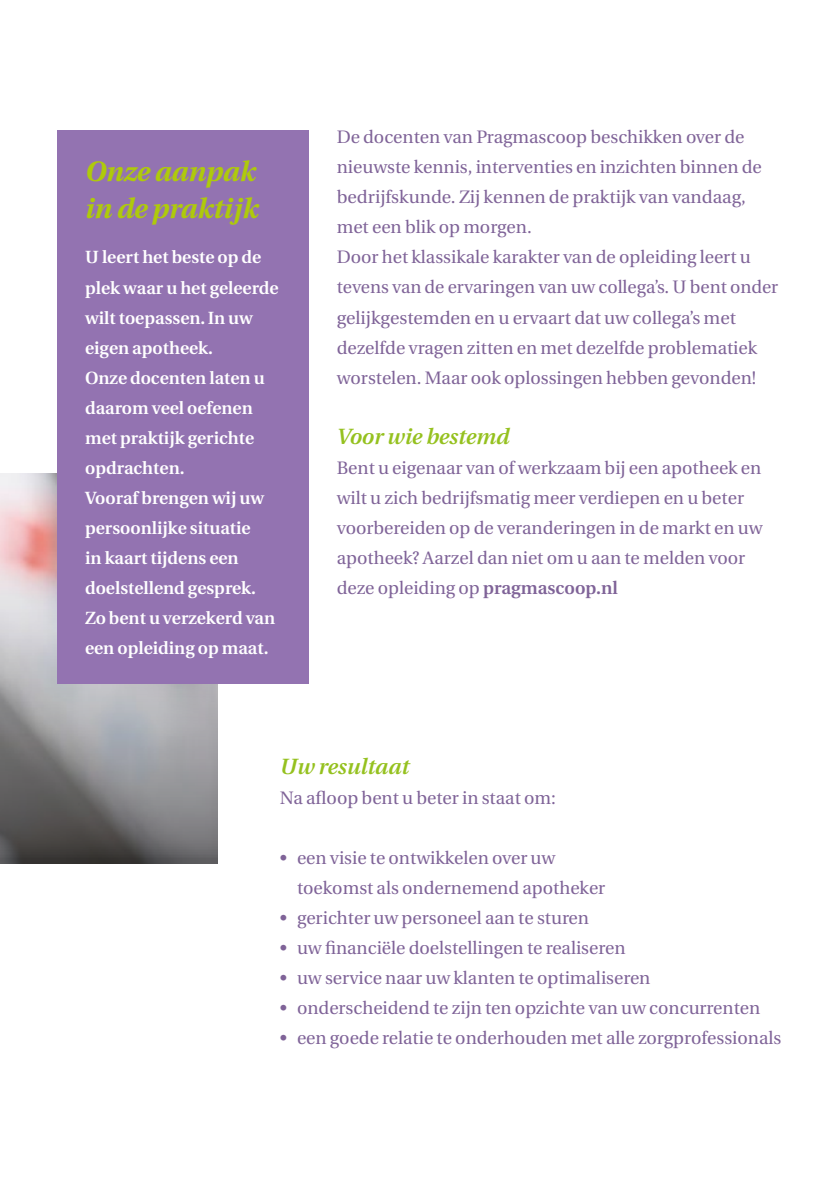
<style>
.page{position:relative;width:840px;height:1191px;background:#fff}
.page>*{position:absolute;margin:0;border:0;box-sizing:border-box;transform-origin:0 0}
.t1{font:italic 700 28px/36px "Utopia";color:#afca0b}
.t2{font:italic 600 22px "Utopia";color:#95c11f}
.t3{font:18px/30px "Utopia";color:#7f6398}
.t4{font:600 17.6px/30px "Utopia";color:#fff}
.s1{font-weight:600}
</style>
<div class="page">
<div style="left:57px;top:130px;width:251px;height:553px;background:#9373b1"></div>
<svg style="left:0;top:473px;width:217px;height:390px;background:#9a9597"></svg>
<div style="left:57px;top:219px;width:251px;height:464px;background:#9373b1"></div>
<h1 class="t1" style="left:85px;top:154px;width:175px">Onze aanpak in de praktijk</h1>
<p class="t4" style="left:85px;top:243px;width:195px">U leert het beste op de plek waar u het geleerde wilt toepassen. In uw eigen apotheek.<br>Onze docenten laten u daarom veel oefenen met praktijk gerichte opdrachten.<br>Vooraf brengen wij uw persoonlijke situatie<br>in kaart tijdens een doelstellend gesprek.<br>Zo bent u verzekerd van een opleiding op maat.</p>
<p class="t3" style="left:336px;top:123px;width:442px">De docenten van Pragmascoop beschikken over de nieuwste kennis, interventies en inzichten binnen de bedrijfskunde. Zij kennen de praktijk van vandaag, met een blik op morgen.<br>Door het klassikale karakter van de opleiding leert u tevens van de ervaringen van uw collega’s. U bent onder gelijkgestemden en u ervaart dat uw collega’s met dezelfde vragen zitten en met dezelfde problematiek worstelen. Maar ook oplossingen hebben gevonden!</p>
<p class="t2" style="left:336px;top:423px;width:174px">Voor wie bestemd</p>
<p class="t3" style="left:336px;top:453px;width:427px">Bent u eigenaar van of werkzaam bij een apotheek en wilt u zich bedrijfsmatig meer verdiepen en u beter voorbereiden op de veranderingen in de markt en uw apotheek? Aarzel dan niet om u aan te melden voor deze opleiding op <span class="s1">pragmascoop.nl</span></p>
<p class="t2" style="left:280px;top:753px;width:131px">Uw resultaat</p>
<p class="t3" style="left:280px;top:783px;width:277px">Na afloop bent u beter in staat om:</p>
<p class="t3" style="left:297px;top:843px;width:309px;text-indent:-17px">• een visie te ontwikkelen over uw toekomst als ondernemend apotheker</p>
<p class="t3" style="left:280px;top:903px;width:310px">• gerichter uw personeel aan te sturen</p>
<p class="t3" style="left:280px;top:933px;width:347px">• uw financiële doelstellingen te realiseren</p>
<p class="t3" style="left:280px;top:963px;width:372px">• uw service naar uw klanten te optimaliseren</p>
<p class="t3" style="left:280px;top:993px;width:481px">• onderscheidend te zijn ten opzichte van uw concurrenten</p>
<p class="t3" style="left:280px;top:1023px;width:502px">• een goede relatie te onderhouden met alle zorgprofessionals</p>
</div>
